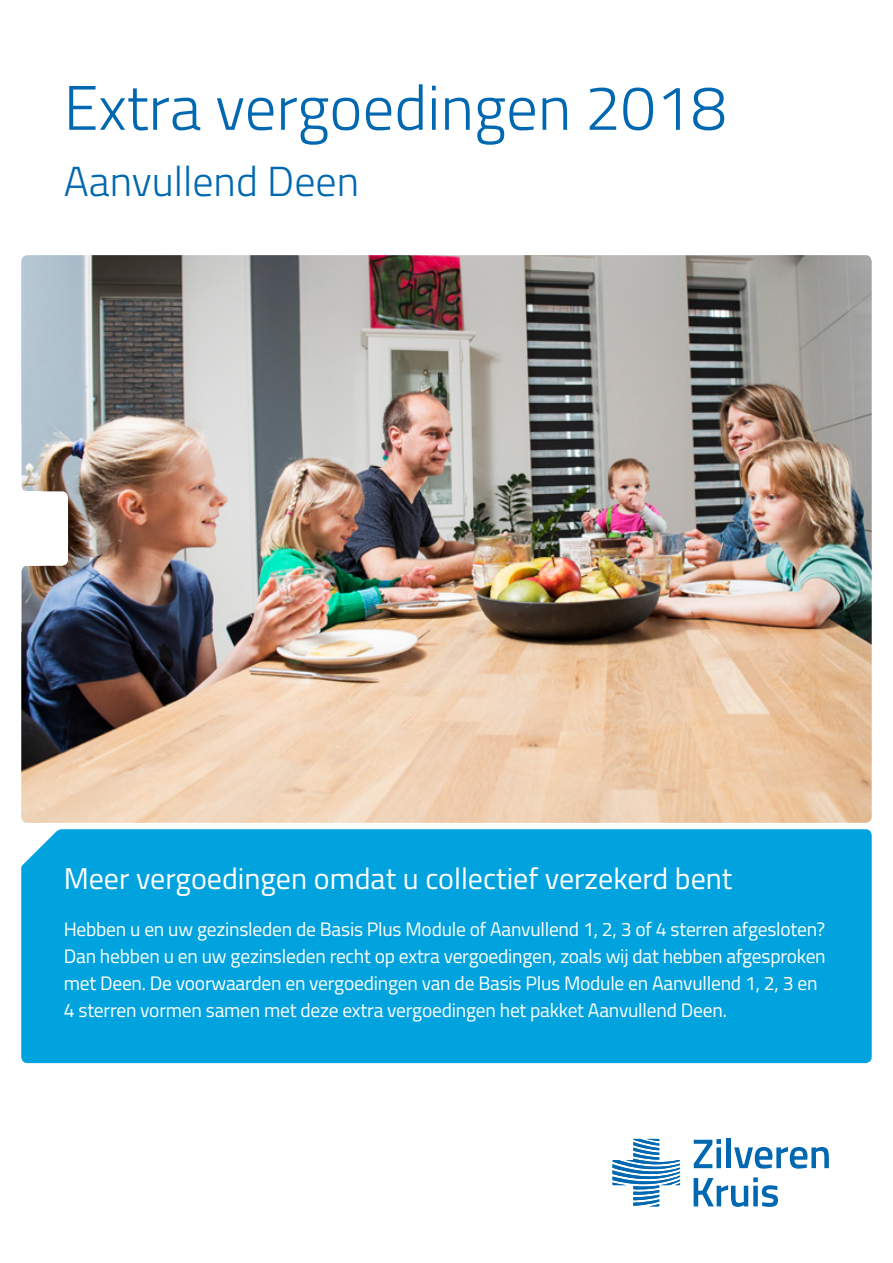
<style>
.page{position:relative;width:893px;height:1263px;background:#fff}
.page>*{position:absolute;margin:0;border:0;box-sizing:border-box;transform-origin:0 0}
.t1{font:300 63px "Titillium Web";color:#0068b0}
.t2{font:300 42px "Titillium Web";color:#0068b0}
.t3{font:30px "Titillium Web";color:#fff}
.t4{font:19.5px/27px "Titillium Web";letter-spacing:-.01em;color:#fff}
</style>
<div class="page">
<img style="left:21px;top:255px;width:851px;height:568px">
<svg style="left:694px;top:1139px;width:27px;height:29px"></svg>
<div style="left:726px;top:1139px;width:5px;height:29px;background:#0068b0"></div>
<svg style="left:734px;top:1147px;width:95px;height:21px"></svg>
<svg style="left:694px;top:1177px;width:84px;height:29px"></svg>
<svg style="left:612px;top:1139px;width:68px;height:67px"></svg>
<img style="left:21px;top:425px;width:47px;height:207px">
<div style="left:21px;top:829px;width:851px;height:234px;background:#00a3de"></div>
<h1 class="t1" style="left:64px;top:62px;width:664px">Extra vergoedingen 2018</h1>
<h2 class="t2" style="left:64px;top:151px;width:297px">Aanvullend Deen</h2>
<h3 class="t3" style="left:64px;top:856px;width:670px">Meer vergoedingen omdat u collectief verzekerd bent</h3>
<p class="t4" style="left:64px;top:915px;width:763px">Hebben u en uw gezinsleden de Basis Plus Module of Aanvullend 1, 2, 3 of 4 sterren afgesloten?<br>Dan hebben u en uw gezinsleden recht op extra vergoedingen, zoals wij dat hebben afgesproken met Deen. De voorwaarden en vergoedingen van de Basis Plus Module en Aanvullend 1, 2, 3 en 4 sterren vormen samen met deze extra vergoedingen het pakket Aanvullend Deen.</p>
</div>
